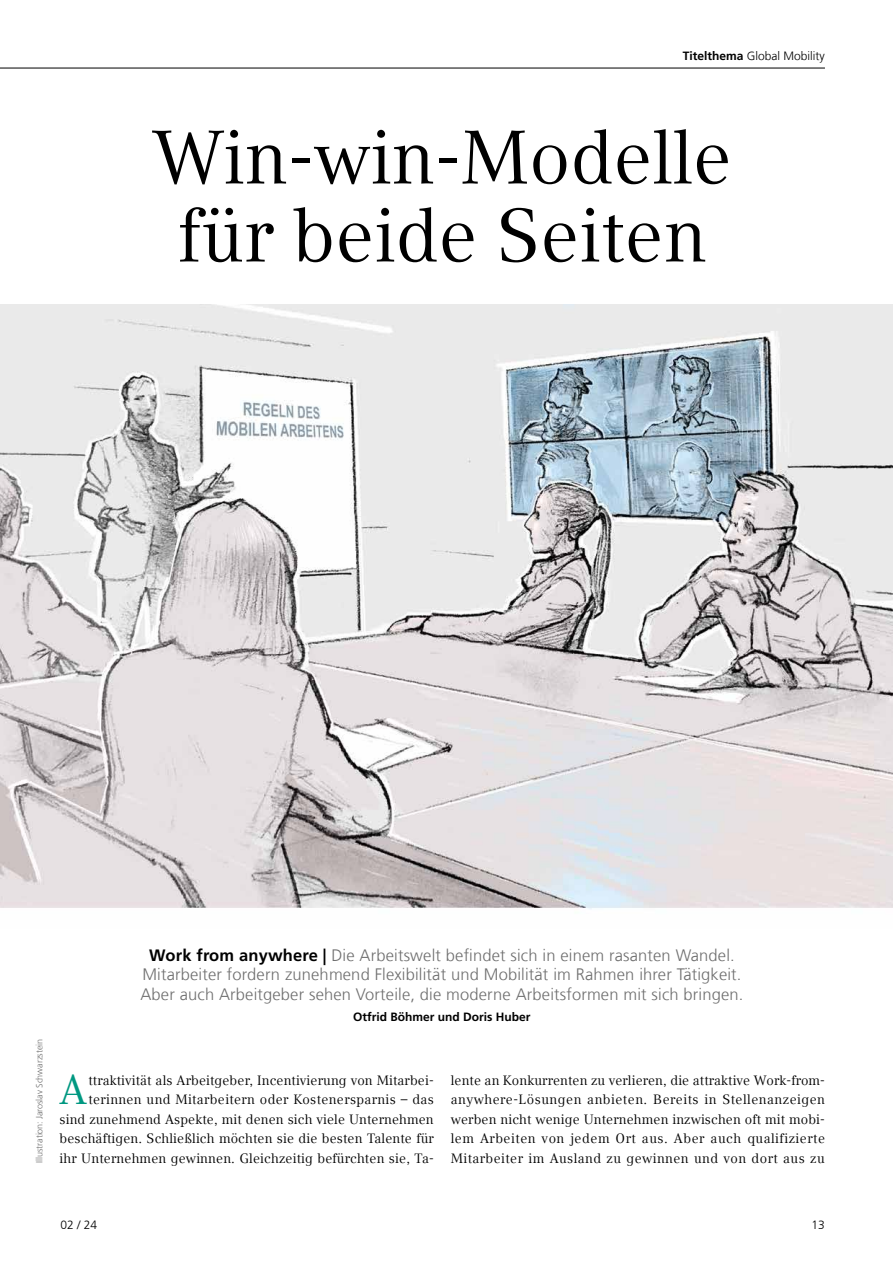
<style>
.page{position:relative;width:893px;height:1263px;background:#fff}
.page>*{position:absolute;margin:0;border:0;box-sizing:border-box;transform-origin:0 0}
.t1{font:75px/78px "Compatil Text LT Pro";color:#000;text-align:center}
.t2{font:41.1px "Compatil Text LT Pro";color:#009881}
.t3{font:300 16.5px/19.5px "Frutiger LT Com";letter-spacing:.01em;color:#6e6e6e;text-align:center}
.t4{font:13.5px/19.5px "Compatil Text LT Pro";letter-spacing:.01em;color:#000;text-align:right}
.t5{font:300 12px "Frutiger LT Com";color:#000}
.t6{font:700 12px "Frutiger LT Com";color:#000}
.t7{font:300 9px "Frutiger LT Com";letter-spacing:-.01em;color:#6e6e6e}
.s1{font-weight:700}
.s2{font-weight:700;color:#000}
</style>
<div class="page">
<hr style="left:0;top:68px;width:825px;height:1px;background:#000">
<img style="left:0;top:305px;width:893px;height:604px">
<p class="t5" style="left:683px;top:48px;width:144px"><span class="s1">Titelthema</span> Global Mobility</p>
<h1 class="t1" style="left:153px;top:119px;width:581px">Win-win-Modelle für beide Seiten</h1>
<p class="t7" style="left:34px;top:1163px;width:125px;rotate:-90deg">Illustration: Jaroslav Schwarzstein</p>
<p class="t3" style="left:140px;top:945px;width:605px"><span class="s2">Work from anywhere |</span> Die Arbeitswelt befindet sich in einem rasanten Wandel.<br>Mitarbeiter fordern zunehmend Flexibilität und Mobilität im Rahmen ihrer Tätigkeit.<br>Aber auch Arbeitgeber sehen Vorteile, die moderne Arbeitsformen mit sich bringen.</p>
<p class="t6" style="left:353px;top:1009px;width:179px">Otfrid Böhmer und Doris Huber</p>
<h2 class="t2" style="left:59px;top:1066px;width:29px">A</h2>
<p class="t4" style="left:60px;top:1070px;width:376px">ttraktivität als Arbeitgeber, Incentivierung von Mitarbei&shy;terinnen und Mitarbeitern oder Kostenersparnis – das sind zunehmend Aspekte, mit denen sich viele Unternehmen beschäftigen. Schließlich möchten sie die besten Talente für ihr Unternehmen gewinnen. Gleichzeitig befürchten sie, Ta-</p>
<p class="t4" style="left:451px;top:1070px;width:376px;text-align:justify">lente an Konkurrenten zu verlieren, die attraktive Work-from&shy;anywhere-Lösungen anbieten. Bereits in Stellenanzeigen werben nicht wenige Unternehmen inzwischen oft mit mobi&shy;lem Arbeiten von jedem Ort aus. Aber auch qualifizierte Mitarbeiter im Ausland zu gewinnen und von dort aus zu</p>
<p class="t5" style="left:60px;top:1217px;width:38px">02 / 24</p>
<p class="t5" style="left:812px;top:1217px;width:15px">13</p>
</div>
